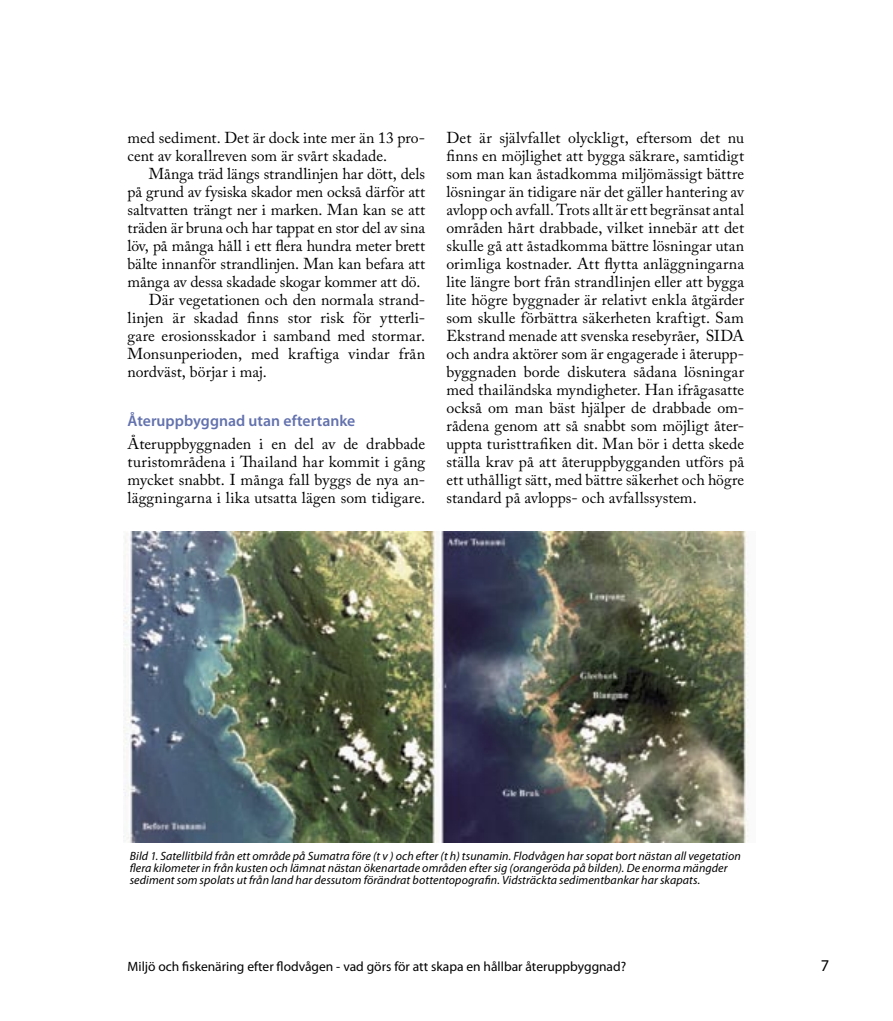
<style>
.page{position:relative;width:893px;height:1021px;background:#fff}
.page>*{position:absolute;margin:0;border:0;box-sizing:border-box;transform-origin:0 0}
.t1{font:16.5px "Myriad Pro";color:#000}
.t2{font:15.75px/18px "Adobe Caslon Pro";color:#000;text-align:justify}
.t3{font:600 15.75px "Myriad Pro";color:#6372ae}
.t4{font:13.5px "Myriad Pro";color:#000}
.t5{font:italic 12px/12px "Myriad Pro";letter-spacing:.01em;color:#000}
</style>
<div class="page">
<img style="left:124px;top:532px;width:625px;height:310px">
<p class="t2" style="left:128px;top:128px;width:299px">med sediment. Det är dock inte mer än 13 pro&shy;cent av korallreven som är svårt skadade.</p>
<p class="t2" style="left:149px;top:164px;width:278px">Många träd längs strandlinjen har dött, dels</p>
<p class="t2" style="left:128px;top:182px;width:299px">på grund av fysiska skador men också därför att</p>
<p class="t2" style="left:128px;top:200px;width:299px">saltvatten trängt ner i marken. Man kan se att</p>
<p class="t2" style="left:128px;top:218px;width:299px">träden är bruna och har tappat en stor del av sina</p>
<p class="t2" style="left:128px;top:236px;width:299px">löv, på många håll i ett flera hundra meter brett</p>
<p class="t2" style="left:128px;top:254px;width:299px">bälte innanför strandlinjen. Man kan befara att</p>
<p class="t2" style="left:128px;top:272px;width:294px">många av dessa skadade skogar kommer att dö.</p>
<p class="t2" style="left:149px;top:290px;width:278px">Där vegetationen och den normala strand-</p>
<p class="t2" style="left:128px;top:308px;width:299px">linjen är skadad finns stor risk för ytterli-</p>
<p class="t2" style="left:128px;top:326px;width:299px">gare erosionsskador i samband med stormar.</p>
<p class="t2" style="left:128px;top:344px;width:299px">Monsunperioden, med kraftiga vindar från</p>
<p class="t2" style="left:128px;top:362px;width:141px">nordväst, börjar i maj.</p>
<p class="t3" style="left:128px;top:412px;width:229px">Återuppbyggnad utan eftertanke</p>
<p class="t2" style="left:128px;top:434px;width:299px">Återuppbyggnaden i en del av de drabbade turistområdena i Thailand har kommit i gång mycket snabbt. I många fall byggs de nya an&shy;läggningarna i lika utsatta lägen som tidigare.</p>
<p class="t2" style="left:446px;top:128px;width:299px">Det är självfallet olyckligt, eftersom det nu finns en möjlighet att bygga säkrare, samtidigt som man kan åstadkomma miljömässigt bättre lösningar än tidigare när det gäller hantering av avlopp och avfall. Trots allt är ett begränsat antal områden hårt drabbade, vilket innebär att det skulle gå att åstadkomma bättre lösningar utan orimliga kostnader. Att flytta anläggningarna lite längre bort från strandlinjen eller att bygga lite högre byggnader är relativt enkla åtgärder som skulle förbättra säkerheten kraftigt. Sam Ekstrand menade att svenska resebyråer, SIDA och andra aktörer som är engagerade i återupp&shy;byggnaden borde diskutera sådana lösningar med thailändska myndigheter. Han ifrågasatte också om man bäst hjälper de drabbade om&shy;rådena genom att så snabbt som möjligt åter&shy;uppta turisttrafiken dit. Man bör i detta skede ställa krav på att återuppbygganden utförs på ett uthålligt sätt, med bättre säkerhet och högre standard på avlopps- och avfallssystem.</p>
<p class="t5" style="left:130px;top:849px;width:613px">Bild 1. Satellitbild från ett område på Sumatra före (t v ) och efter (t h) tsunamin. Flodvågen har sopat bort nästan all vegetation flera kilometer in från kusten och lämnat nästan ökenartade områden efter sig (orangeröda på bilden). De enorma mängder sediment som spolats ut från land har dessutom förändrat bottentopografin. Vidsträckta sedimentbankar har skapats.</p>
<p class="t4" style="left:128px;top:959px;width:500px">Miljö och fiskenäring efter flodvågen - vad görs för att skapa en hållbar återuppbyggnad?</p>
<p class="t1" style="left:821px;top:956px;width:10px">7</p>
</div>
